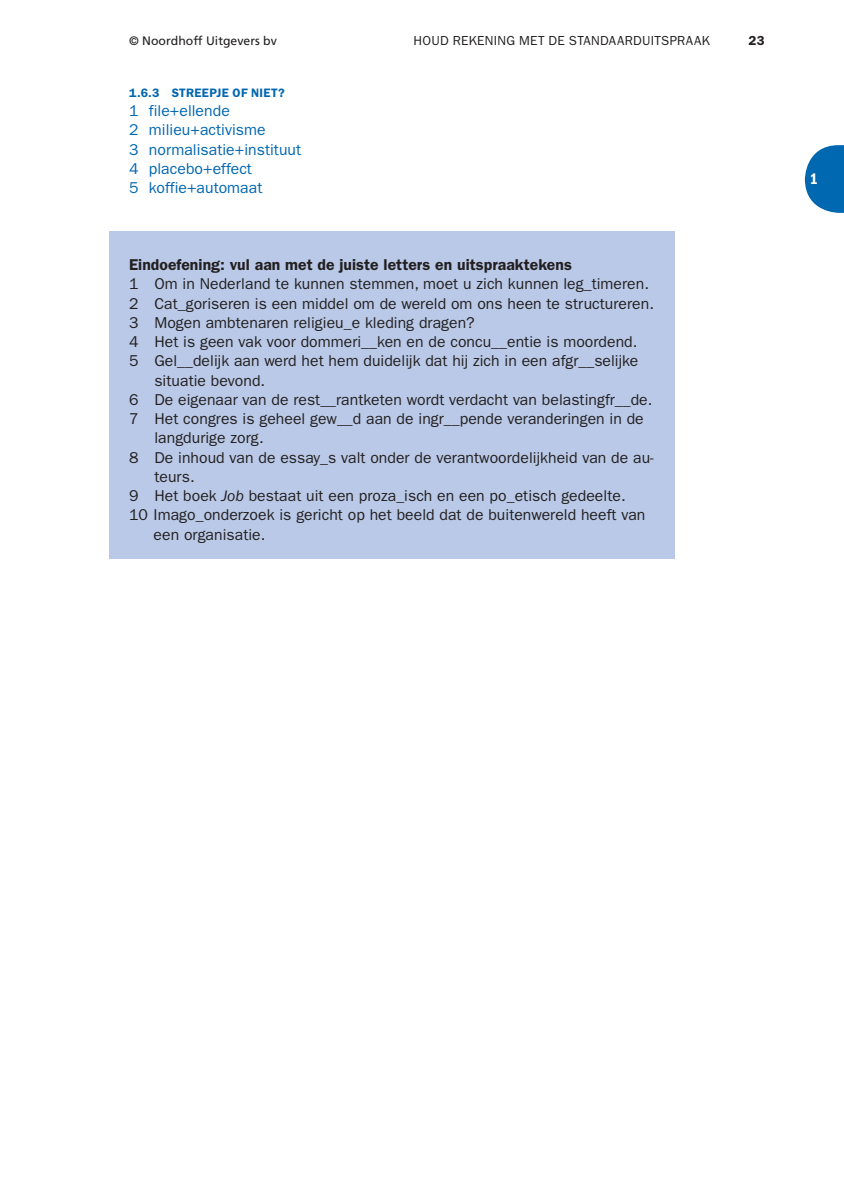
<style>
.page{position:relative;width:844px;height:1191px;background:#fff}
.page>*{position:absolute;margin:0;border:0;box-sizing:border-box;transform-origin:0 0}
.t1{font:15.75px "ITC Franklin Gothic Std";letter-spacing:.005em;color:#231f20}
.t2{font:15.75px/19.2px "ITC Franklin Gothic Std";letter-spacing:.005em;color:#0067b1}
.t3{font:600 15.75px "ITC Franklin Gothic Std";letter-spacing:.005em;color:#231f20}
.t4{font:15.75px "ITC Franklin Gothic Std Dm Cd";color:#fff}
.t5{font:13.12px "ITC Franklin Gothic Std";letter-spacing:.02em;color:#231f20}
.t6{font:600 13.12px "ITC Franklin Gothic Std";color:#231f20}
.t7{font:12.25px "Frutiger LT Std";color:#231f20}
.t8{font:600 12.25px "ITC Franklin Gothic Std";letter-spacing:.02em;color:#0067b1}
.s1{font-style:italic}
</style>
<div class="page">
<svg style="left:804px;top:145px;width:39px;height:68px"></svg>
<div style="left:109px;top:231px;width:566px;height:328px;background:#b9c9e7"></div>
<p class="t7" style="left:129px;top:35px;width:149px">© Noordhoff Uitgevers bv</p>
<p class="t5" style="left:413px;top:35px;width:298px">HOUD REKENING MET DE STANDAARDUITSPRAAK</p>
<p class="t6" style="left:748px;top:35px;width:18px">23</p>
<p class="t8" style="left:129px;top:88px;width:157px">1.6.3 STREEPJE OF NIET?</p>
<p class="t2" style="left:129px;top:102px;width:173px">1 file+ellende<br>2 milieu+activisme<br>3 normalisatie+instituut<br>4 placebo+effect<br>5 koffie+automaat</p>
<p class="t3" style="left:129px;top:259px;width:444px">Eindoefening: vul aan met de juiste letters en uitspraaktekens</p>
<p class="t1" style="left:129px;top:278px;width:521px">1 Om in Nederland te kunnen stemmen, moet u zich kunnen leg_timeren.</p>
<p class="t1" style="left:129px;top:297px;width:526px">2 Cat_goriseren is een middel om de wereld om ons heen te structureren.</p>
<p class="t1" style="left:129px;top:316px;width:347px">3 Mogen ambtenaren religieu_e kleding dragen?</p>
<p class="t1" style="left:129px;top:336px;width:510px">4 Het is geen vak voor dommeri__ken en de concu__entie is moordend.</p>
<p class="t1" style="left:129px;top:355px;width:510px">5 Gel__delijk aan werd het hem duidelijk dat hij zich in een afgr__selijke</p>
<p class="t1" style="left:154px;top:374px;width:112px">situatie bevond.</p>
<p class="t1" style="left:129px;top:393px;width:525px">6 De eigenaar van de rest__rantketen wordt verdacht van belastingfr__de.</p>
<p class="t1" style="left:129px;top:413px;width:516px">7 Het congres is geheel gew__d aan de ingr__pende veranderingen in de</p>
<p class="t1" style="left:154px;top:432px;width:111px">langdurige zorg.</p>
<p class="t1" style="left:129px;top:451px;width:526px">8 De inhoud van de essay_s valt onder de verantwoordelijkheid van de au-</p>
<p class="t1" style="left:154px;top:470px;width:42px">teurs.</p>
<p class="t1" style="left:129px;top:490px;width:498px">9 Het boek <span class="s1">Job</span> bestaat uit een proza_isch en een po_etisch gedeelte.</p>
<p class="t1" style="left:129px;top:509px;width:517px">10 Imago_onderzoek is gericht op het beeld dat de buitenwereld heeft van</p>
<p class="t1" style="left:153px;top:528px;width:113px">een organisatie.</p>
<p class="t4" style="left:809px;top:173px;width:10px">1</p>
</div>
